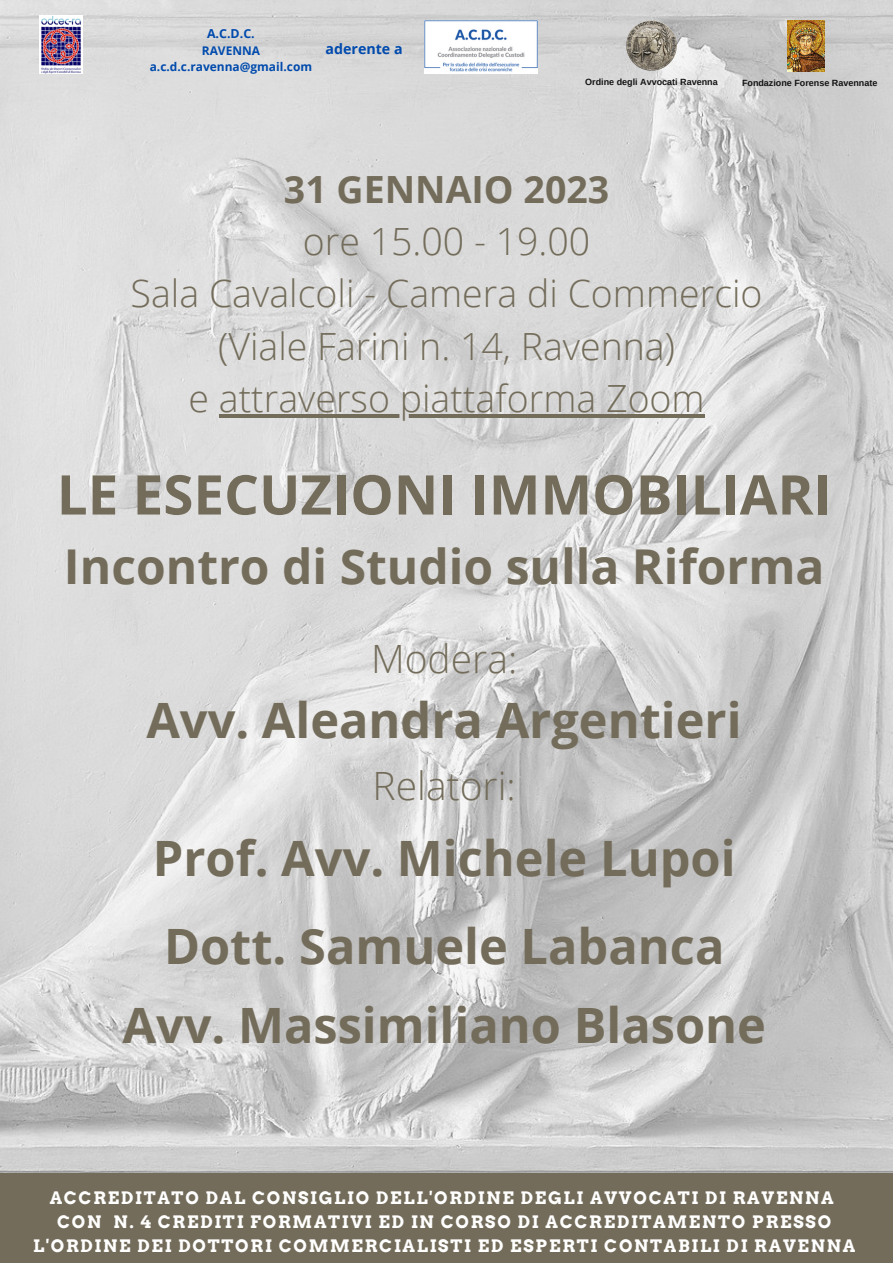
<style>
.page{position:relative;width:893px;height:1263px;background:#fff}
.page>*{position:absolute;margin:0;border:0;box-sizing:border-box;transform-origin:0 0}
.t1{font:700 54.75px "Open Sans";color:#736c5a}
.t2{font:700 48.75px/88.7px "Open Sans";color:#736c5a}
.t3{font:700 48px "Open Sans";color:#736c5a}
.t4{font:300 39px "Open Sans";color:#736c5a}
.t5{font:300 37.5px/52.3px "Open Sans";color:#736c5a;text-align:center}
.t6{font:700 37.5px "Open Sans";color:#736c5a}
.t7{font:700 17.17px/23.6px "Arvo";letter-spacing:.1em;color:#fff;text-align:center}
.t8{font:700 14.25px "Open Sans";color:#004aad}
.t9{font:700 12.38px "Open Sans";color:#004aad}
.t10{font:700 11.93px/16.5px "Open Sans";color:#004aad;text-align:center}
.t11{font:700 9px "Arimo";color:#121212}
</style>
<div class="page">
<img style="left:0;top:0;width:893px;height:1174px">
<div style="left:0;top:1174px;width:893px;height:89px;background:#736c5a"></div>
<img style="left:627px;top:21px;width:49px;height:49px">
<img style="left:787px;top:21px;width:37px;height:51px">
<img style="left:424px;top:21px;width:113px;height:53px">
<img style="left:39px;top:16px;width:43px;height:58px">
<hr style="left:219px;top:414px;width:485px;height:4px;background:#736c5a">
<p class="t9" style="left:207px;top:25px;width:49px">A.C.D.C.</p>
<p class="t10" style="left:150px;top:42px;width:164px">RAVENNA a.c.d.c.ravenna@gmail.com</p>
<p class="t8" style="left:325px;top:39px;width:79px">aderente a</p>
<p class="t11" style="left:585px;top:77px;width:134px">Ordine degli Avvocati Ravenna</p>
<p class="t11" style="left:742px;top:78px;width:137px">Fondazione Forense Ravennate</p>
<h3 class="t6" style="left:284px;top:163px;width:327px">31 GENNAIO 2023</h3>
<h3 class="t5" style="left:131px;top:214px;width:633px">ore 15.00 - 19.00<br>Sala Cavalcoli - Camera di Commercio (Viale Farini n. 14, Ravenna)<br>e attraverso piattaforma Zoom</h3>
<h1 class="t1" style="left:57px;top:456px;width:776px">LE ESECUZIONI IMMOBILIARI</h1>
<h3 class="t3" style="left:64px;top:533px;width:762px">Incontro di Studio sulla Riforma</h3>
<h3 class="t4" style="left:371px;top:631px;width:148px">Modera:</h3>
<h2 class="t2" style="left:146px;top:674px;width:596px">Avv. Aleandra Argentieri</h2>
<h3 class="t4" style="left:372px;top:758px;width:145px">Relatori:</h3>
<h2 class="t2" style="left:153px;top:812px;width:584px">Prof. Avv. Michele Lupoi<br>Dott. Samuele Labanca</h2>
<h2 class="t2" style="left:122px;top:979px;width:645px">Avv. Massimiliano Blasone</h2>
<p class="t7" style="left:33px;top:1186px;width:823px">ACCREDITATO DAL CONSIGLIO DELL'ORDINE DEGLI AVVOCATI DI RAVENNA<br>CON N. 4 CREDITI FORMATIVI ED IN CORSO DI ACCREDITAMENTO PRESSO<br>L'ORDINE DEI DOTTORI COMMERCIALISTI ED ESPERTI CONTABILI DI RAVENNA</p>
</div>
